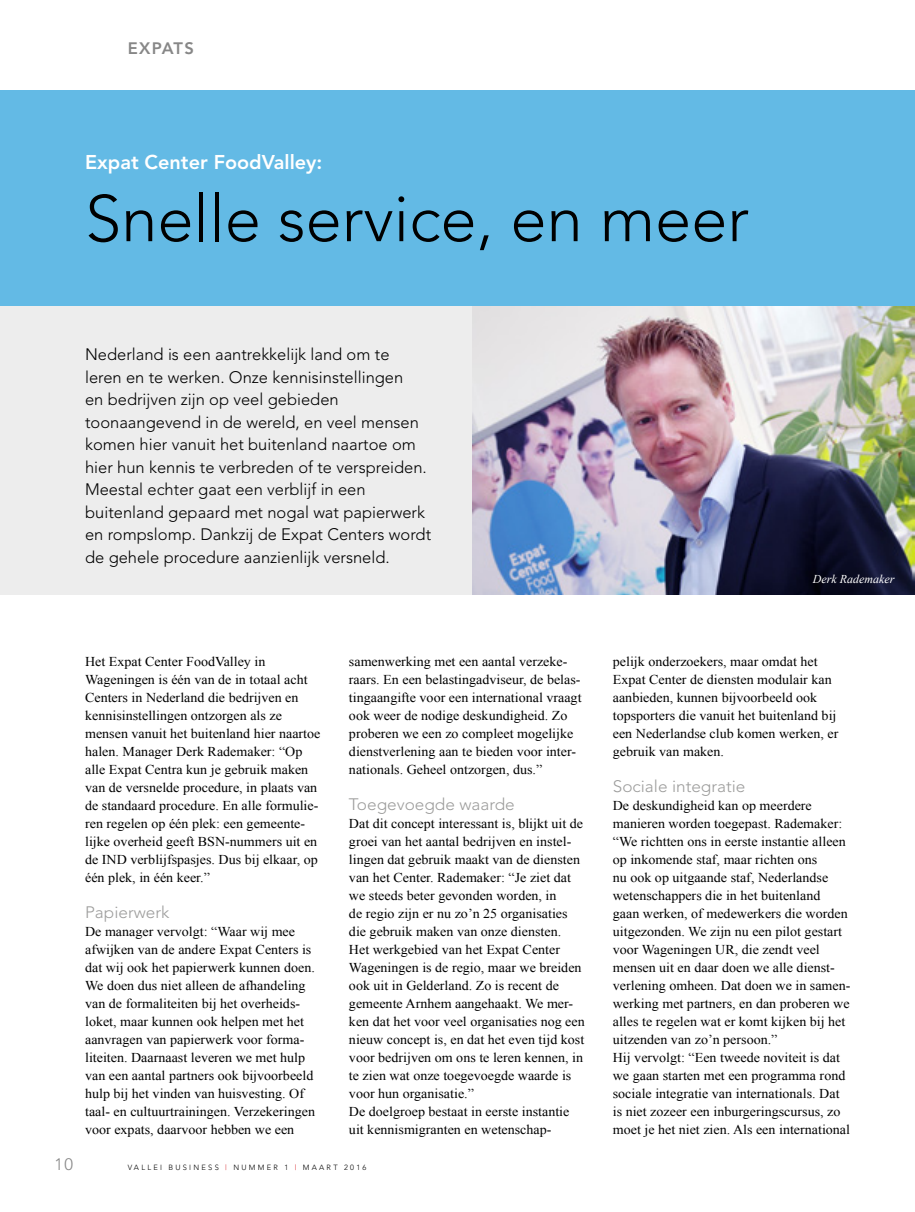
<style>
.page{position:relative;width:915px;height:1212px;background:#fff}
.page>*{position:absolute;margin:0;border:0;box-sizing:border-box;transform-origin:0 0}
.t1{font:300 64.95px "Avenir";color:#000}
.t2{font:800 19.8px "Avenir";color:#fff}
.t3{font:300 16.5px/22.5px "Avenir";color:#000}
.t4{font:300 16.5px "Avenir";color:#9d9d9c;scale:1.04 1}
.t5{font:800 16.5px "Avenir";letter-spacing:.08em;color:#878787}
.t6{font:300 16.5px "Avenir";color:#878787}
.t7{font:13.5px/18px "Times New Roman";color:#000;scale:1.04 1}
.t8{font:italic 12px "Times New Roman";color:#fff}
.t9{font:300 7.5px "Avenir";letter-spacing:.3em;color:#000}
.s1{color:#d40f14}
</style>
<div class="page">
<div style="left:0;top:90px;width:914px;height:216px;background:#63bae5"></div>
<div style="left:0;top:306px;width:472px;height:288px;background:#ededed"></div>
<img style="left:472px;top:306px;width:442px;height:288px">
<p class="t5" style="left:128px;top:39px;width:68px">EXPATS</p>
<h2 class="t2" style="left:85px;top:151px;width:239px">Expat Center FoodValley:</h2>
<h1 class="t1" style="left:85px;top:181px;width:665px">Snelle service, en meer</h1>
<p class="t3" style="left:85px;top:343px;width:347px">Nederland is een aantrekkelijk land om te<br>leren en te werken. Onze kennisinstellingen<br>en bedrijven zijn op veel gebieden toonaangevend in de wereld, en veel mensen komen hier vanuit het buitenland naartoe om hier hun kennis te verbreden of te verspreiden.<br>Meestal echter gaat een verblijf in een buitenland gepaard met nogal wat papierwerk en rompslomp. Dankzij de Expat Centers wordt de gehele procedure aanzienlijk versneld.</p>
<p class="t8" style="left:812px;top:571px;width:83px">Derk Rademaker</p>
<p class="t7" style="left:85px;top:652px;width:228px">Het Expat Center FoodValley in Wageningen is één van de in totaal acht Centers in Nederland die bedrijven en kennisinstellingen ontzorgen als ze mensen vanuit het buitenland hier naartoe halen. Manager Derk Rademaker: “Op alle Expat Centra kun je gebruik maken van de versnelde procedure, in plaats van de standaard procedure. En alle formulie&shy;ren regelen op één plek: een gemeente&shy;lijke overheid geeft BSN-nummers uit en de IND verblijfspasjes. Dus bij elkaar, op één plek, in één keer.”</p>
<p class="t4" style="left:85px;top:903px;width:82px">Papierwerk</p>
<p class="t7" style="left:85px;top:922px;width:222px">De manager vervolgt: “Waar wij mee afwijken van de andere Expat Centers is dat wij ook het papierwerk kunnen doen.<br>We doen dus niet alleen de afhandeling van de formaliteiten bij het overheids&shy;loket, maar kunnen ook helpen met het aanvragen van papierwerk voor forma&shy;liteiten. Daarnaast leveren we met hulp van een aantal partners ook bijvoorbeeld hulp bij het vinden van huisvesting. Of taal- en cultuurtrainingen. Verzekeringen voor expats, daarvoor hebben we een</p>
<p class="t7" style="left:349px;top:652px;width:225px">samenwerking met een aantal verzeke&shy;raars. En een belastingadviseur, de belas&shy;tingaangifte voor een international vraagt ook weer de nodige deskundigheid. Zo proberen we een zo compleet mogelijke dienstverlening aan te bieden voor inter&shy;nationals. Geheel ontzorgen, dus.”</p>
<p class="t4" style="left:349px;top:795px;width:161px">Toegevoegde waarde</p>
<p class="t7" style="left:349px;top:814px;width:228px">Dat dit concept interessant is, blijkt uit de groei van het aantal bedrijven en instel&shy;lingen dat gebruik maakt van de diensten van het Center. Rademaker: “Je ziet dat we steeds beter gevonden worden, in<br>de regio zijn er nu zo’n 25 organisaties die gebruik maken van onze diensten.<br>Het werkgebied van het Expat Center Wageningen is de regio, maar we breiden ook uit in Gelderland. Zo is recent de gemeente Arnhem aangehaakt. We mer&shy;ken dat het voor veel organisaties nog een nieuw concept is, en dat het even tijd kost voor bedrijven om ons te leren kennen, in te zien wat onze toegevoegde waarde is voor hun organisatie.”<br>De doelgroep bestaat in eerste instantie uit kennismigranten en wetenschap-</p>
<p class="t6" style="left:55px;top:1155px;width:20px">10</p>
<p class="t9" style="left:128px;top:1163px;width:240px">VALLEI BUSINESS <span class="s1">|</span> NUMMER 1 <span class="s1">|</span> MAART 2016</p>
<p class="t7" style="left:612px;top:652px;width:218px">pelijk onderzoekers, maar omdat het Expat Center de diensten modulair kan aanbieden, kunnen bijvoorbeeld ook topsporters die vanuit het buitenland bij een Nederlandse club komen werken, er gebruik van maken.</p>
<p class="t4" style="left:612px;top:777px;width:129px">Sociale integratie</p>
<p class="t7" style="left:612px;top:796px;width:230px">De deskundigheid kan op meerdere manieren worden toegepast. Rademaker: “We richtten ons in eerste instantie alleen op inkomende staf, maar richten ons<br>nu ook op uitgaande staf, Nederlandse wetenschappers die in het buitenland<br>gaan werken, of medewerkers die worden uitgezonden. We zijn nu een pilot gestart voor Wageningen UR, die zendt veel mensen uit en daar doen we alle dienst&shy;verlening omheen. Dat doen we in samen&shy;werking met partners, en dan proberen we alles te regelen wat er komt kijken bij het uitzenden van zo’n persoon.”<br>Hij vervolgt: “Een tweede noviteit is dat we gaan starten met een programma rond sociale integratie van internationals. Dat is niet zozeer een inburgeringscursus, zo moet je het niet zien. Als een international</p>
</div>
